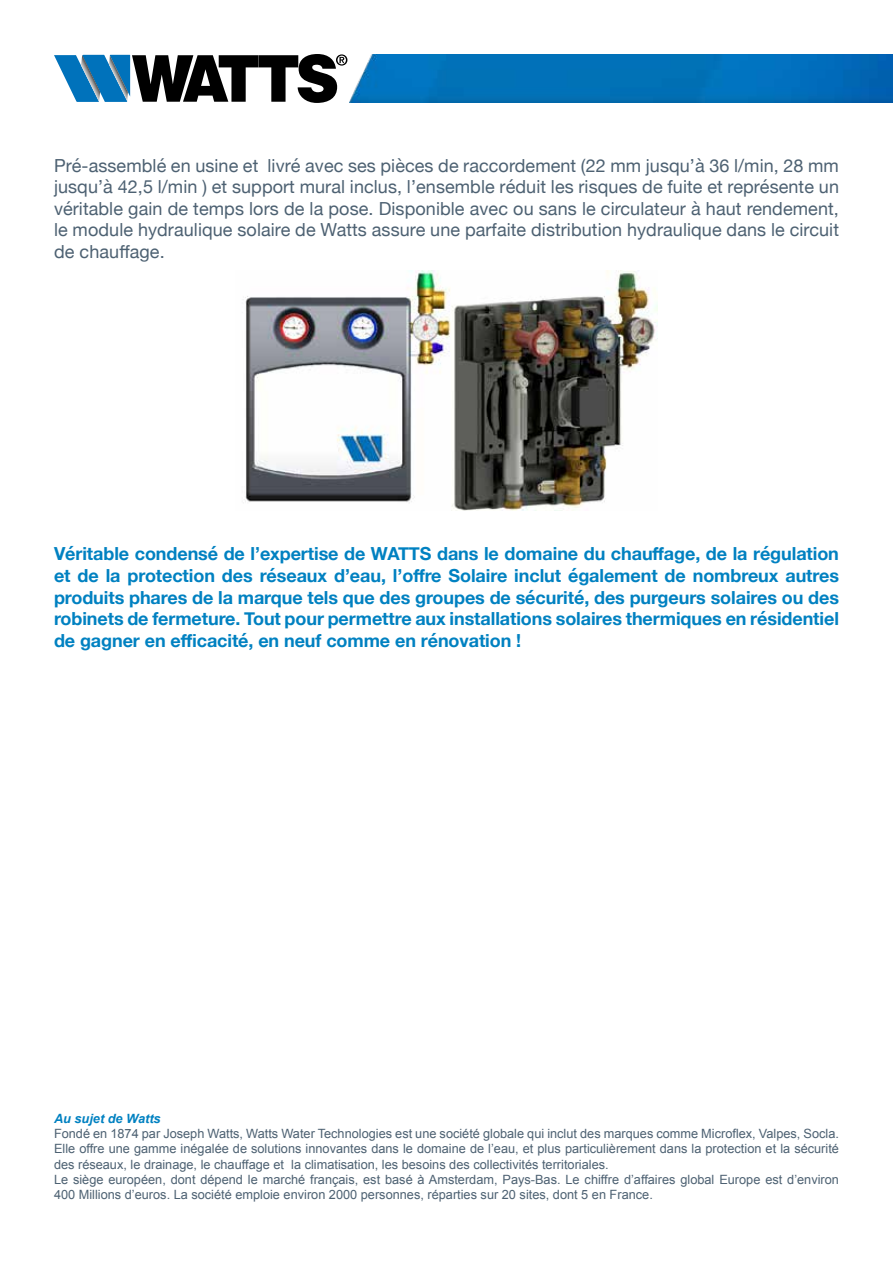
<style>
.page{position:relative;width:893px;height:1263px;background:#fff}
.page>*{position:absolute;margin:0;border:0;box-sizing:border-box;transform-origin:0 0}
.t1{font:700 18px/21.6px "Helvetica Neue";letter-spacing:-.005em;color:#0081c1;text-align:justify}
.t2{font:18px/21.6px "Helvetica Neue";letter-spacing:.005em;color:#4d6172;text-align:justify}
.t3{font:12.75px/15.3px "Arial";color:#4d6172}
.t4{font:italic 700 12.75px "Arial";color:#0081c1}
</style>
<div class="page">
<img style="left:349px;top:54px;width:544px;height:48px">
<svg style="left:54px;top:54px;width:293px;height:49px"></svg>
<img style="left:244px;top:271px;width:414px;height:240px">
<p class="t2" style="left:54px;top:155px;width:786px">Pré-assemblé en usine et livré avec ses pièces de raccordement (22 mm jusqu’à 36 l/min, 28 mm jusqu’à 42,5 l/min ) et support mural inclus, l’ensemble réduit les risques de fuite et représente un véritable gain de temps lors de la pose. Disponible avec ou sans le circulateur à haut rendement, le module hydraulique solaire de Watts assure une parfaite distribution hydraulique dans le circuit de chauffage.</p>
<p class="t1" style="left:54px;top:544px;width:786px">Véritable condensé de l’expertise de WATTS dans le domaine du chauffage, de la régulation et de la protection des réseaux d’eau, l’offre Solaire inclut également de nombreux autres produits phares de la marque tels que des groupes de sécurité, des purgeurs solaires ou des robinets de fermeture. Tout pour permettre aux installations solaires thermiques en résidentiel de gagner en efficacité, en neuf comme en rénovation !</p>
<p class="t4" style="left:54px;top:1110px;width:108px">Au sujet de Watts</p>
<p class="t3" style="left:54px;top:1126px;width:786px">Fondé en 1874 par Joseph Watts, Watts Water Technologies est une société globale qui inclut des marques comme Microflex, Valpes, Socla.<br>Elle offre une gamme inégalée de solutions innovantes dans le domaine de l’eau, et plus particulièrement dans la protection et la sécurité des réseaux, le drainage, le chauffage et la climatisation, les besoins des collectivités territoriales.<br>Le siège européen, dont dépend le marché français, est basé à Amsterdam, Pays-Bas. Le chiffre d’affaires global Europe est d’environ 400 Millions d’euros. La société emploie environ 2000 personnes, réparties sur 20 sites, dont 5 en France.</p>
</div>
